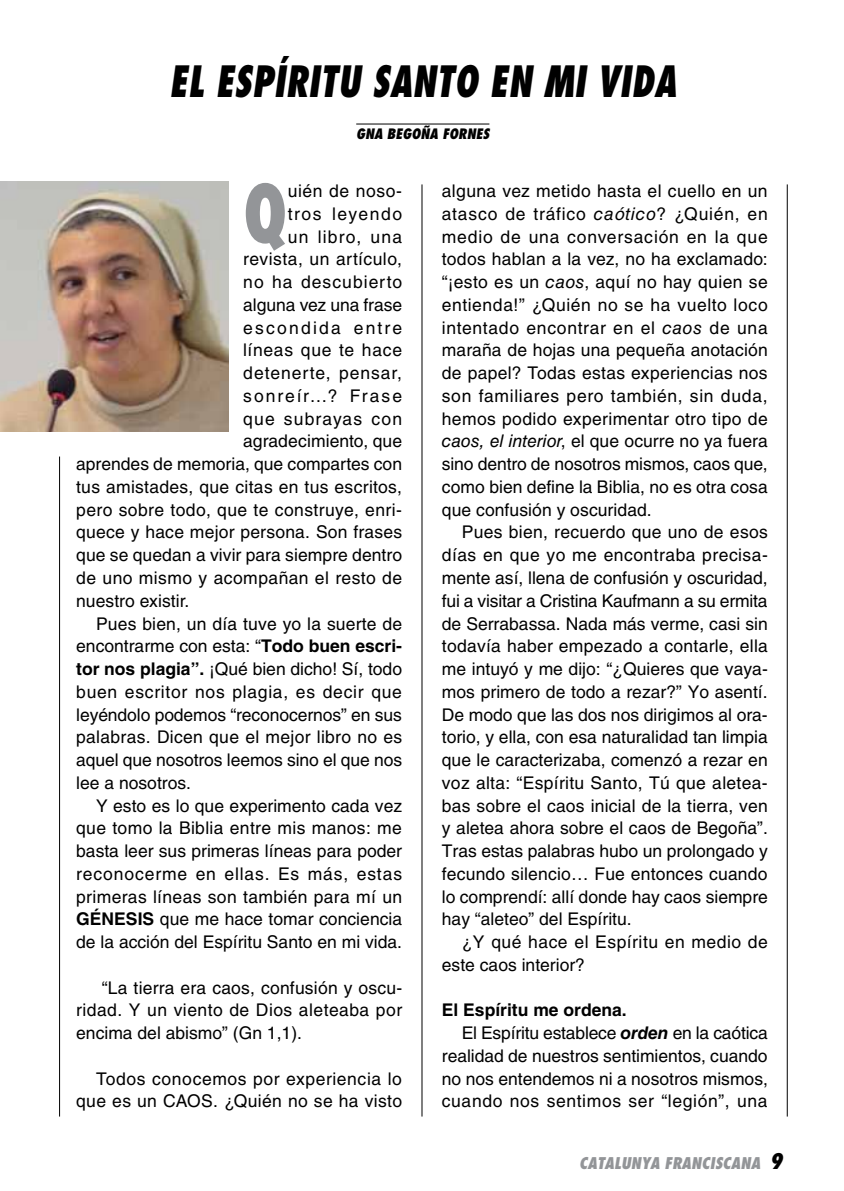
<style>
.page{position:relative;width:844px;height:1191px;background:#fff}
.page>*{position:absolute;margin:0;border:0;box-sizing:border-box;transform-origin:0 0}
.t1{font:800 condensed 77.88px "Futura Std";color:#939598;scale:.87 1}
.t2{font:italic 800 condensed 42px "Futura Std";letter-spacing:.01em;color:#000;scale:.87 1}
.t3{font:17.5px/22.8px "Helvetica LT Std";letter-spacing:.01em;color:#000;text-align:justify}
.t4{font:17.5px/22.8px "Helvetica LT Std";letter-spacing:.03em;color:#000;text-align:right}
.t5{font:17.5px "Helvetica LT Std";letter-spacing:-.01em;color:#000}
.t6{font:17.5px "Helvetica LT Std";letter-spacing:.04em;color:#000}
.t7{font:17.5px "Helvetica LT Std";letter-spacing:.035em;color:#000}
.t8{font:17.5px "Helvetica LT Std";letter-spacing:.05em;color:#000}
.t9{font:17.5px "Helvetica LT Std";letter-spacing:.065em;color:#000}
.t10{font:700 17.5px "Helvetica LT Std";color:#000}
.t11{font:17.5px "Helvetica LT Std";letter-spacing:.055em;color:#000}
.t12{font:17.5px "Helvetica LT Std";letter-spacing:.06em;color:#000}
.t13{font:17.5px "Helvetica LT Std";letter-spacing:.045em;color:#000}
.t14{font:17.5px "Helvetica LT Std";letter-spacing:.125em;color:#000}
.t15{font:17.5px "Helvetica LT Std";letter-spacing:.11em;color:#000}
.t16{font:17.5px "Helvetica LT Std";letter-spacing:.09em;color:#000}
.t17{font:italic 800 condensed 15.75px "Futura Std";color:#939598}
.t18{font:italic 800 condensed 14px "Futura Std";color:#000}
.s1{font-weight:700}
.s2{font-style:italic}
.s3{font-weight:700;font-style:italic}
.s4{font-size:21px;color:#000}
</style>
<div class="page">
<hr style="left:356px;top:124px;width:133px;height:1px;background:#000">
<hr style="left:786px;top:184px;width:1px;height:932px;background:#000">
<hr style="left:59px;top:456px;width:1px;height:660px;background:#000">
<hr style="left:421px;top:184px;width:1px;height:932px;background:#000">
<img style="left:0;top:182px;width:228px;height:250px">
<h2 class="t2" style="left:169px;top:55px;width:584px">EL ESPÍRITU SANTO EN MI VIDA</h2>
<p class="t18" style="left:356px;top:125px;width:111px">GNA BEGOÑA FORNES</p>
<h1 class="t1" style="left:243px;top:165px;width:52px">Q</h1>
<p class="t4" style="left:288px;top:179px;width:116px">uién de noso-</p>
<p class="t16" style="left:288px;top:203px;width:116px">tros leyendo</p>
<p class="t9" style="left:288px;top:226px;width:116px">un libro, una</p>
<p class="t4" style="left:243px;top:248px;width:160px">revista, un artículo,</p>
<p class="t12" style="left:243px;top:272px;width:160px">no ha descubierto</p>
<p class="t3" style="left:243px;top:293px;width:160px">alguna vez una frase</p>
<p class="t14" style="left:243px;top:317px;width:160px">escondida entre</p>
<p class="t13" style="left:243px;top:340px;width:160px">líneas que te hace</p>
<p class="t11" style="left:243px;top:363px;width:160px">detenerte, pensar,</p>
<p class="t15" style="left:243px;top:385px;width:160px">sonreír…? Frase</p>
<p class="t9" style="left:243px;top:408px;width:160px">que subrayas con</p>
<p class="t3" style="left:243px;top:430px;width:160px">agradecimiento, que</p>
<p class="t3" style="left:76px;top:452px;width:327px">aprendes de memoria, que compartes con</p>
<p class="t3" style="left:76px;top:475px;width:327px">tus amistades, que citas en tus escritos,</p>
<p class="t3" style="left:76px;top:498px;width:327px">pero sobre todo, que te construye, enri-</p>
<p class="t3" style="left:76px;top:521px;width:327px">quece y hace mejor persona. Son frases</p>
<p class="t3" style="left:76px;top:543px;width:327px">que se quedan a vivir para siempre dentro</p>
<p class="t3" style="left:76px;top:566px;width:327px">de uno mismo y acompañan el resto de</p>
<p class="t3" style="left:76px;top:589px;width:115px">nuestro existir.</p>
<p class="t3" style="left:96px;top:612px;width:307px">Pues bien, un día tuve yo la suerte de</p>
<p class="t3" style="left:76px;top:634px;width:327px">encontrarme con esta: “<span class="s1">Todo buen escri-</span></p>
<p class="t3" style="left:76px;top:657px;width:327px"><span class="s1">tor nos plagia”.</span> ¡Qué bien dicho! Sí, todo</p>
<p class="t6" style="left:76px;top:681px;width:327px">buen escritor nos plagia, es decir que</p>
<p class="t3" style="left:76px;top:703px;width:327px">leyéndolo podemos “reconocernos” en sus</p>
<p class="t3" style="left:76px;top:725px;width:327px">palabras. Dicen que el mejor libro no es</p>
<p class="t3" style="left:76px;top:748px;width:327px">aquel que nosotros leemos sino el que nos</p>
<p class="t3" style="left:76px;top:771px;width:116px">lee a nosotros.</p>
<p class="t3" style="left:96px;top:794px;width:307px">Y esto es lo que experimento cada vez</p>
<p class="t3" style="left:76px;top:816px;width:327px">que tomo la Biblia entre mis manos: me</p>
<p class="t3" style="left:76px;top:839px;width:327px">basta leer sus primeras líneas para poder</p>
<p class="t8" style="left:76px;top:863px;width:327px">reconocerme en ellas. Es más, estas</p>
<p class="t3" style="left:76px;top:885px;width:327px">primeras líneas son también para mí un</p>
<p class="t3" style="left:76px;top:907px;width:327px"><span class="s1">GÉNESIS</span> que me hace tomar conciencia</p>
<p class="t3" style="left:76px;top:930px;width:327px">de la acción del Espíritu Santo en mi vida.</p>
<p class="t3" style="left:76px;top:976px;width:327px;text-indent:26px">“La tierra era caos, confusión y oscu&shy;ridad. Y un viento de Dios aleteaba por encima del abismo” (Gn 1,1).</p>
<p class="t4" style="left:76px;top:1067px;width:327px">Todos conocemos por experiencia lo que es un CAOS. ¿Quién no se ha visto</p>
<p class="t3" style="left:442px;top:179px;width:327px">alguna vez metido hasta el cuello en un atasco de tráfico <span class="s2">caótico</span>? ¿Quién, en medio de una conversación en la que todos hablan a la vez, no ha exclamado: “¡esto es un <span class="s2">caos</span>, aquí no hay quien se entienda!” ¿Quién no se ha vuelto loco intentado encontrar en el <span class="s2">caos</span> de una maraña de hojas una pequeña anotación de papel? Todas estas experiencias nos son familiares pero también, sin duda, hemos podido experimentar otro tipo de <span class="s2">caos, el interior</span>, el que ocurre no ya fuera sino dentro de nosotros mismos, caos que, como bien define la Biblia, no es otra cosa que confusión y oscuridad.</p>
<p class="t3" style="left:442px;top:521px;width:327px;text-indent:20px">Pues bien, recuerdo que uno de esos días en que yo me encontraba precisa&shy;mente así, llena de confusión y oscuridad, fui a visitar a Cristina Kaufmann a su ermita de Serrabassa. Nada más verme, casi sin todavía haber empezado a contarle, ella me intuyó y me dijo: “¿Quieres que vaya&shy;mos primero de todo a rezar?” Yo asentí.<br>De modo que las dos nos dirigimos al ora&shy;torio, y ella, con esa naturalidad tan limpia que le caracterizaba, comenzó a rezar en voz alta: “Espíritu Santo, Tú que aletea&shy;bas sobre el caos inicial de la tierra, ven y aletea ahora sobre el caos de Begoña”.<br>Tras estas palabras hubo un prolongado y fecundo silencio… Fue entonces cuando lo comprendí: allí donde hay caos siempre hay “aleteo” del Espíritu.</p>
<p class="t4" style="left:442px;top:930px;width:327px;text-align:left;text-indent:20px">¿Y qué hace el Espíritu en medio de este caos interior?</p>
<p class="t10" style="left:442px;top:999px;width:186px">El Espíritu me ordena.</p>
<p class="t5" style="left:461px;top:1022px;width:307px">El Espíritu establece <span class="s3">orden</span> en la caótica</p>
<p class="t3" style="left:442px;top:1044px;width:327px">realidad de nuestros sentimientos, cuando</p>
<p class="t3" style="left:442px;top:1067px;width:327px">no nos entendemos ni a nosotros mismos,</p>
<p class="t7" style="left:442px;top:1091px;width:327px">cuando nos sentimos ser “legión”, una</p>
<p class="t17" style="left:579px;top:1152px;width:205px">CATALUNYA FRANCISCANA <span class="s4">9</span></p>
</div>
